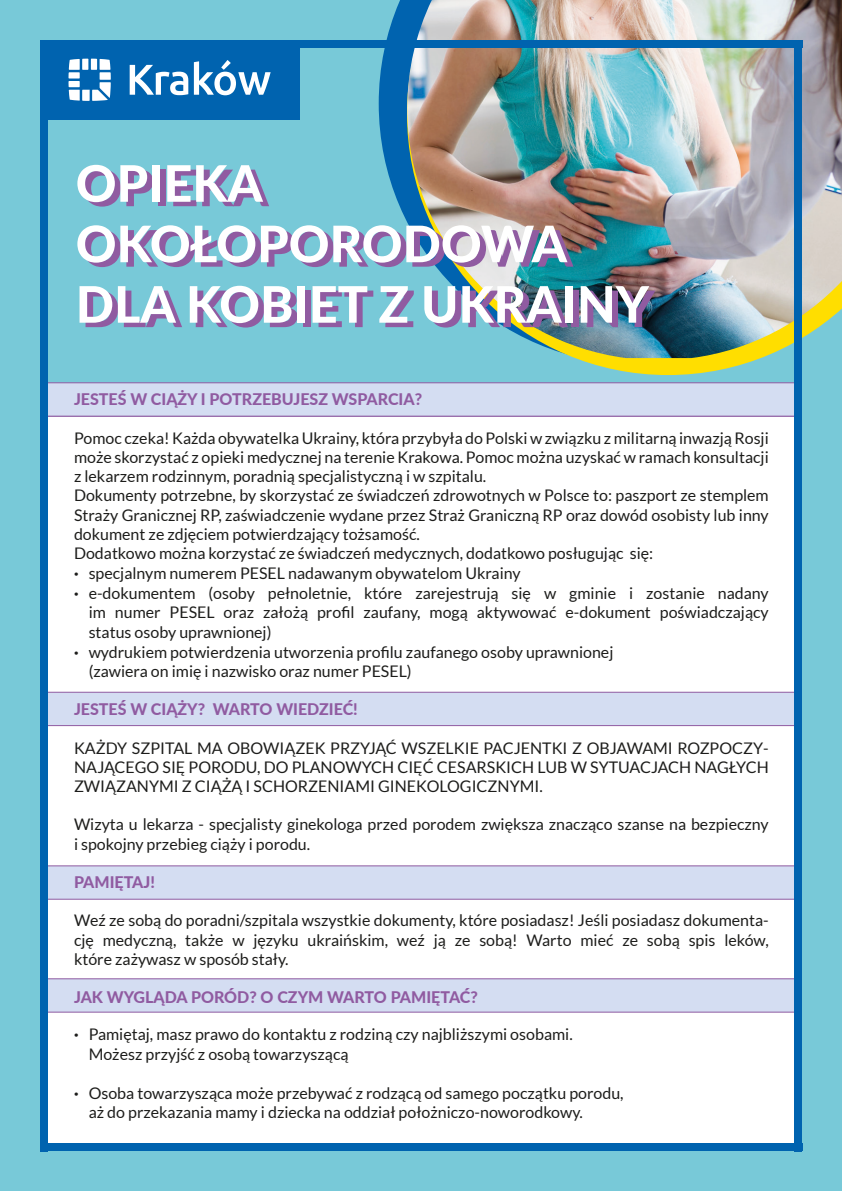
<style>
.page{position:relative;width:842px;height:1191px;background:#78c9d8}
.page>*{position:absolute;margin:0;border:0;box-sizing:border-box;transform-origin:0 0}
.t1{font:800 50.4px/60.4px "Lato";color:#fff}
.t2{font:16px/19.2px "Lato";color:#1d1d1b}
.t3{font:800 16px "Lato";color:#905ba1}
.s1{font-weight:800}
</style>
<div class="page">
<div style="left:45px;top:415px;width:754px;height:732px;background:#fff"></div>
<svg style="left:379px;top:0;width:28px;height:222px;fill:#0063af"></svg>
<svg style="left:575px;top:358px;width:186px;height:17px;fill:#ffde00"></svg>
<img style="left:407px;top:0;width:435px;height:358px">
<div style="left:45px;top:382px;width:754px;height:35px;background:#d4ddf2;border:1px solid #8f5ba1"></div>
<div style="left:45px;top:691px;width:754px;height:35px;background:#d4ddf2;border:1px solid #8f5ba1"></div>
<div style="left:45px;top:865px;width:754px;height:34px;background:#d4ddf2;border:1px solid #8f5ba1"></div>
<div style="left:45px;top:978px;width:754px;height:34px;background:#d4ddf2;border:1px solid #8f5ba1"></div>
<div style="left:40px;top:40px;width:260px;height:80px;background:#0063af"></div>
<svg style="left:69px;top:59px;width:42px;height:42px"></svg>
<svg style="left:130px;top:60px;width:141px;height:35px"></svg>
<div style="left:40px;top:40px;width:762px;height:8px;background:#0063af"></div>
<div style="left:40px;top:40px;width:8px;height:1111px;background:#0063af"></div>
<div style="left:794px;top:40px;width:8px;height:1111px;background:#0063af"></div>
<div style="left:40px;top:1143px;width:762px;height:8px;background:#0063af"></div>
<h1 class="t1" style="left:76px;top:151px;width:575px">OPIEKA<br>OKOŁOPORODOWA<br>DLA KOBIET Z UKRAINY</h1>
<p class="t3" style="left:74px;top:388px;width:350px">JESTEŚ W CIĄŻY I POTRZEBUJESZ WSPARCIA?</p>
<p class="t2" style="left:74px;top:428px;width:696px">Pomoc czeka! Każda obywatelka Ukrainy, która przybyła do Polski w związku z militarną inwazją Rosji</p>
<p class="t2" style="left:74px;top:447px;width:696px">może skorzystać z opieki medycznej na terenie Krakowa. Pomoc można uzyskać w ramach konsultacji</p>
<p class="t2" style="left:74px;top:467px;width:414px">z lekarzem rodzinnym, poradnią specjalistyczną i w szpitalu.</p>
<p class="t2" style="left:74px;top:486px;width:696px">Dokumenty potrzebne, by skorzystać ze świadczeń zdrowotnych w Polsce to: paszport ze stemplem</p>
<p class="t2" style="left:74px;top:505px;width:696px">Straży Granicznej RP, zaświadczenie wydane przez Straż Graniczną RP oraz dowód osobisty lub inny</p>
<p class="t2" style="left:74px;top:524px;width:347px">dokument ze zdjęciem potwierdzający tożsamość.</p>
<p class="t2" style="left:74px;top:543px;width:581px">Dodatkowo można korzystać ze świadczeń medycznych, dodatkowo posługując się:</p>
<p class="t2" style="left:74px;top:563px;width:448px"><span class="s1">·</span> specjalnym numerem PESEL nadawanym obywatelom Ukrainy</p>
<p class="t2" style="left:74px;top:583px;width:696px"><span class="s1">·</span> e-dokumentem (osoby pełnoletnie, które zarejestrują się w gminie i zostanie nadany</p>
<p class="t2" style="left:89px;top:603px;width:682px">im numer PESEL oraz założą profil zaufany, mogą aktywować e-dokument poświadczający</p>
<p class="t2" style="left:89px;top:622px;width:184px">status osoby uprawnionej)</p>
<p class="t2" style="left:74px;top:642px;width:541px"><span class="s1">·</span> wydrukiem potwierdzenia utworzenia profilu zaufanego osoby uprawnionej</p>
<p class="t2" style="left:89px;top:661px;width:325px">(zawiera on imię i nazwisko oraz numer PESEL)</p>
<p class="t3" style="left:74px;top:697px;width:285px">JESTEŚ W CIĄŻY? WARTO WIEDZIEĆ!</p>
<p class="t2" style="left:74px;top:738px;width:696px;text-align:justify">KAŻDY SZPITAL MA OBOWIĄZEK PRZYJĄĆ WSZELKIE PACJENTKI Z OBJAWAMI ROZPOCZY-NAJĄCEGO SIĘ PORODU, DO PLANOWYCH CIĘĆ CESARSKICH LUB W SYTUACJACH NAGŁYCH ZWIĄZANYMI Z CIĄŻĄ I SCHORZENIAMI GINEKOLOGICZNYMI.</p>
<p class="t2" style="left:74px;top:815px;width:696px">Wizyta u lekarza - specjalisty ginekologa przed porodem zwiększa znacząco szanse na bezpieczny i spokojny przebieg ciąży i porodu.</p>
<p class="t3" style="left:74px;top:870px;width:82px">PAMIĘTAJ!</p>
<p class="t2" style="left:74px;top:911px;width:696px;text-align:justify">Weź ze sobą do poradni/szpitala wszystkie dokumenty, które posiadasz! Jeśli posiadasz dokumenta&shy;cję medyczną, także w języku ukraińskim, weź ją ze sobą! Warto mieć ze sobą spis leków, które zażywasz w sposób stały.</p>
<p class="t3" style="left:74px;top:985px;width:405px">JAK WYGLĄDA PORÓD? O CZYM WARTO PAMIĘTAĆ?</p>
<p class="t2" style="left:89px;top:1025px;width:486px;text-indent:-15px"><span class="s1">·</span> Pamiętaj, masz prawo do kontaktu z rodziną czy najbliższymi osobami.<br>Możesz przyjść z osobą towarzyszącą</p>
<p class="t2" style="left:89px;top:1083px;width:536px;text-indent:-15px"><span class="s1">·</span> Osoba towarzysząca może przebywać z rodzącą od samego początku porodu, aż do przekazania mamy i dziecka na oddział położniczo-noworodkowy.</p>
</div>
